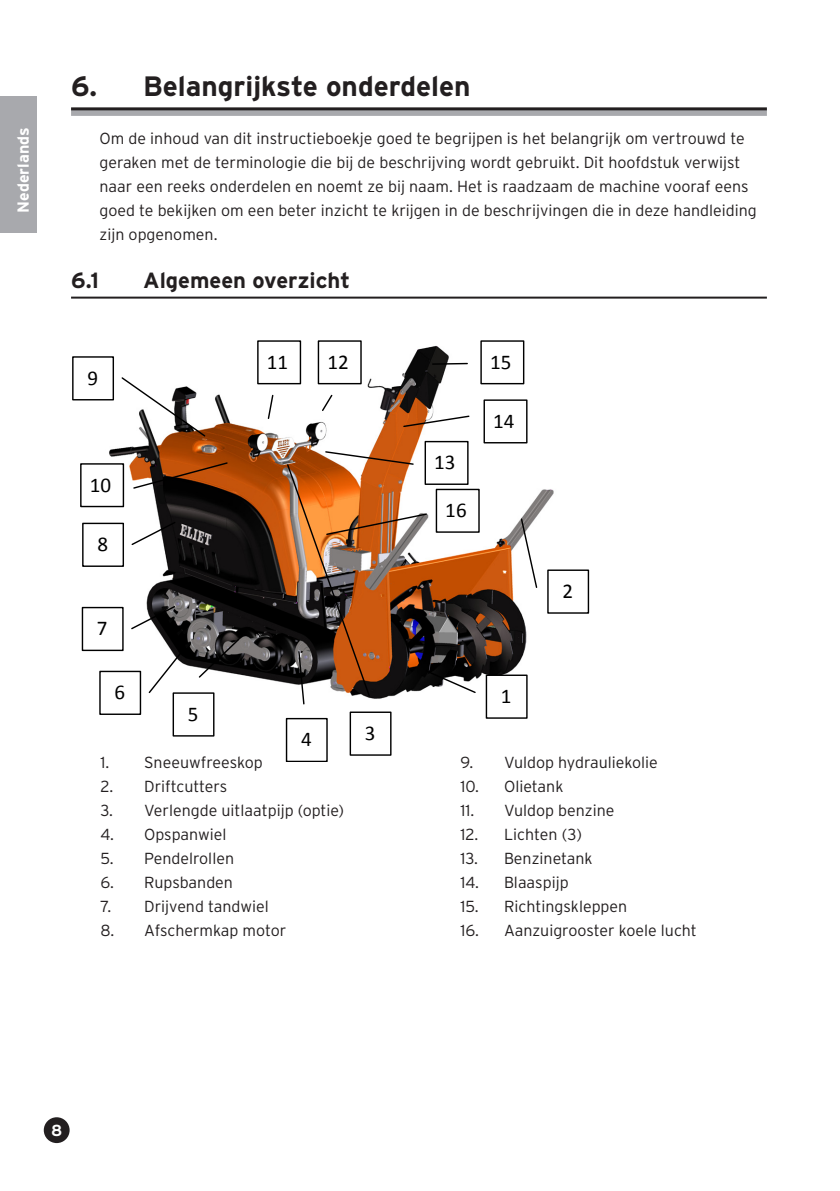
<style>
.page{position:relative;width:840px;height:1191px;background:#fff}
.page>*{position:absolute;margin:0;border:0;box-sizing:border-box;transform-origin:0 0}
.t1{font:700 28px "Interstate";color:#231f20}
.t2{font:700 22px "Interstate";color:#231f20}
.t3{font:21px "Calibri";letter-spacing:.005em;color:#000}
.t4{font:300 16px/24px "Interstate";color:#231f20}
.t5{font:700 16px "Interstate";color:#fff}
</style>
<div class="page">
<div style="left:0;top:96px;width:37px;height:136px;background:#a8a9ad"></div>
<div style="left:45px;top:1118px;width:24px;height:24px;background:#231f20;border-radius:50%"></div>
<div style="left:44px;top:1117px;width:26px;height:26px;border:2px solid #231f20;border-radius:50%"></div>
<img style="left:86px;top:340px;width:489px;height:384px">
<div style="left:71px;top:110px;width:695px;height:6px;background:#a8a9ad"></div>
<hr style="left:71px;top:107px;width:695px;height:3px;background:#231f20">
<hr style="left:71px;top:297px;width:695px;height:2px;background:#231f20">
<div style="left:486px;top:675px;width:40px;height:43px;background:#fff"></div>
<div style="left:485px;top:674px;width:42px;height:45px;border:1px solid #000"></div>
<div style="left:286px;top:718px;width:41px;height:43px;background:#fff"></div>
<div style="left:286px;top:718px;width:41px;height:43px;border:1px solid #000"></div>
<div style="left:100px;top:671px;width:40px;height:43px;background:#fff"></div>
<svg style="left:147px;top:651px;width:36px;height:43px"></svg>
<div style="left:99px;top:670px;width:42px;height:45px;border:1px solid #000"></div>
<div style="left:350px;top:712px;width:40px;height:43px;background:#fff"></div>
<div style="left:349px;top:711px;width:42px;height:44px;border:1px solid #000"></div>
<div style="left:547px;top:570px;width:41px;height:43px;background:#fff"></div>
<svg style="left:519px;top:517px;width:19px;height:72px"></svg>
<div style="left:173px;top:693px;width:41px;height:43px;background:#fff"></div>
<svg style="left:197px;top:637px;width:43px;height:42px"></svg>
<div style="left:172px;top:692px;width:42px;height:44px;border:1px solid #000"></div>
<div style="left:82px;top:607px;width:41px;height:43px;background:#fff"></div>
<svg style="left:130px;top:605px;width:46px;height:25px"></svg>
<div style="left:82px;top:607px;width:42px;height:44px;border:1px solid #000"></div>
<div style="left:83px;top:523px;width:40px;height:43px;background:#fff"></div>
<svg style="left:130px;top:520px;width:47px;height:26px"></svg>
<div style="left:82px;top:522px;width:42px;height:45px;border:1px solid #000"></div>
<div style="left:73px;top:357px;width:40px;height:43px;background:#fff"></div>
<svg style="left:120px;top:376px;width:86px;height:62px"></svg>
<div style="left:72px;top:356px;width:42px;height:44px;border:1px solid #000"></div>
<div style="left:81px;top:464px;width:42px;height:42px;background:#fff"></div>
<svg style="left:132px;top:461px;width:96px;height:29px;background:#87441a"></svg>
<div style="left:80px;top:463px;width:44px;height:44px;border:1px solid #000"></div>
<div style="left:258px;top:341px;width:42px;height:43px;background:#fff"></div>
<svg style="left:267px;top:394px;width:7px;height:26px"></svg>
<div style="left:257px;top:340px;width:44px;height:44px;border:1px solid #000"></div>
<div style="left:318px;top:341px;width:43px;height:43px;background:#fff"></div>
<svg style="left:320px;top:393px;width:13px;height:19px"></svg>
<div style="left:317px;top:340px;width:44px;height:44px;border:1px solid #000"></div>
<div style="left:425px;top:441px;width:42px;height:43px;background:#fff"></div>
<div style="left:424px;top:441px;width:44px;height:44px;border:1px solid #000"></div>
<div style="left:484px;top:400px;width:42px;height:43px;background:#fff"></div>
<svg style="left:402px;top:414px;width:68px;height:14px"></svg>
<div style="left:483px;top:399px;width:44px;height:44px;border:1px solid #000"></div>
<div style="left:481px;top:341px;width:42px;height:43px;background:#fff"></div>
<hr style="left:432px;top:363px;width:35px;height:2px;background:#000">
<div style="left:480px;top:340px;width:44px;height:44px;border:1px solid #000"></div>
<div style="left:436px;top:489px;width:42px;height:43px;background:#fff"></div>
<svg style="left:286px;top:450px;width:190px;height:255px"></svg>
<div style="left:435px;top:489px;width:44px;height:44px;border:1px solid #000"></div>
<p class="t5" style="left:13px;top:213px;width:87px;rotate:-90deg">Nederlands</p>
<h1 class="t1" style="left:71px;top:69px;width:401px">6. Belangrijkste onderdelen</h1>
<p class="t4" style="left:99px;top:126px;width:658px">Om de inhoud van dit instructieboekje goed te begrijpen is het belangrijk om vertrouwd te geraken met de terminologie die bij de beschrijving wordt gebruikt. Dit hoofdstuk verwijst naar een reeks onderdelen en noemt ze bij naam. Het is raadzaam de machine vooraf eens goed te bekijken om een beter inzicht te krijgen in de beschrijvingen die in deze handleiding zijn opgenomen.</p>
<h2 class="t2" style="left:71px;top:267px;width:30px">6.1</h2>
<h2 class="t2" style="left:143px;top:267px;width:208px">Algemeen overzicht</h2>
<h3 class="t3" style="left:87px;top:364px;width:12px">9</h3>
<h3 class="t3" style="left:267px;top:348px;width:23px">11</h3>
<h3 class="t3" style="left:327px;top:348px;width:23px">12</h3>
<h3 class="t3" style="left:90px;top:471px;width:23px">10</h3>
<h3 class="t3" style="left:97px;top:531px;width:12px">8</h3>
<h3 class="t3" style="left:97px;top:615px;width:12px">7</h3>
<h3 class="t3" style="left:114px;top:679px;width:12px">6</h3>
<h3 class="t3" style="left:188px;top:700px;width:12px">5</h3>
<h3 class="t3" style="left:301px;top:726px;width:12px">4</h3>
<p class="t4" style="left:100px;top:750px;width:164px">1. Sneeuwfreeskop</p>
<p class="t4" style="left:100px;top:774px;width:128px">2. Driftcutters</p>
<p class="t4" style="left:100px;top:798px;width:245px">3. Verlengde uitlaatpijp (optie)</p>
<p class="t4" style="left:100px;top:822px;width:127px">4. Opspanwiel</p>
<p class="t4" style="left:100px;top:846px;width:135px">5. Pendelrollen</p>
<p class="t4" style="left:100px;top:870px;width:134px">6. Rupsbanden</p>
<p class="t4" style="left:100px;top:894px;width:170px">7. Drijvend tandwiel</p>
<p class="t4" style="left:100px;top:918px;width:187px">8. Afschermkap motor</p>
<h3 class="t3" style="left:364px;top:719px;width:12px">3</h3>
<h3 class="t3" style="left:490px;top:348px;width:23px">15</h3>
<h3 class="t3" style="left:434px;top:449px;width:23px">13</h3>
<h3 class="t3" style="left:445px;top:497px;width:23px">16</h3>
<h3 class="t3" style="left:493px;top:408px;width:23px">14</h3>
<h3 class="t3" style="left:500px;top:682px;width:12px">1</h3>
<h3 class="t3" style="left:562px;top:577px;width:12px">2</h3>
<p class="t4" style="left:460px;top:750px;width:199px">9. Vuldop hydrauliekolie</p>
<p class="t4" style="left:460px;top:774px;width:104px">10. Olietank</p>
<p class="t4" style="left:460px;top:798px;width:156px">11. Vuldop benzine</p>
<p class="t4" style="left:460px;top:822px;width:123px">12. Lichten (3)</p>
<p class="t4" style="left:460px;top:846px;width:134px">13. Benzinetank</p>
<p class="t4" style="left:460px;top:870px;width:110px">14. Blaaspijp</p>
<p class="t4" style="left:460px;top:894px;width:168px">15. Richtingskleppen</p>
<p class="t4" style="left:460px;top:918px;width:238px">16. Aanzuigrooster koele lucht</p>
<p class="t5" style="left:51px;top:1120px;width:13px">8</p>
</div>
